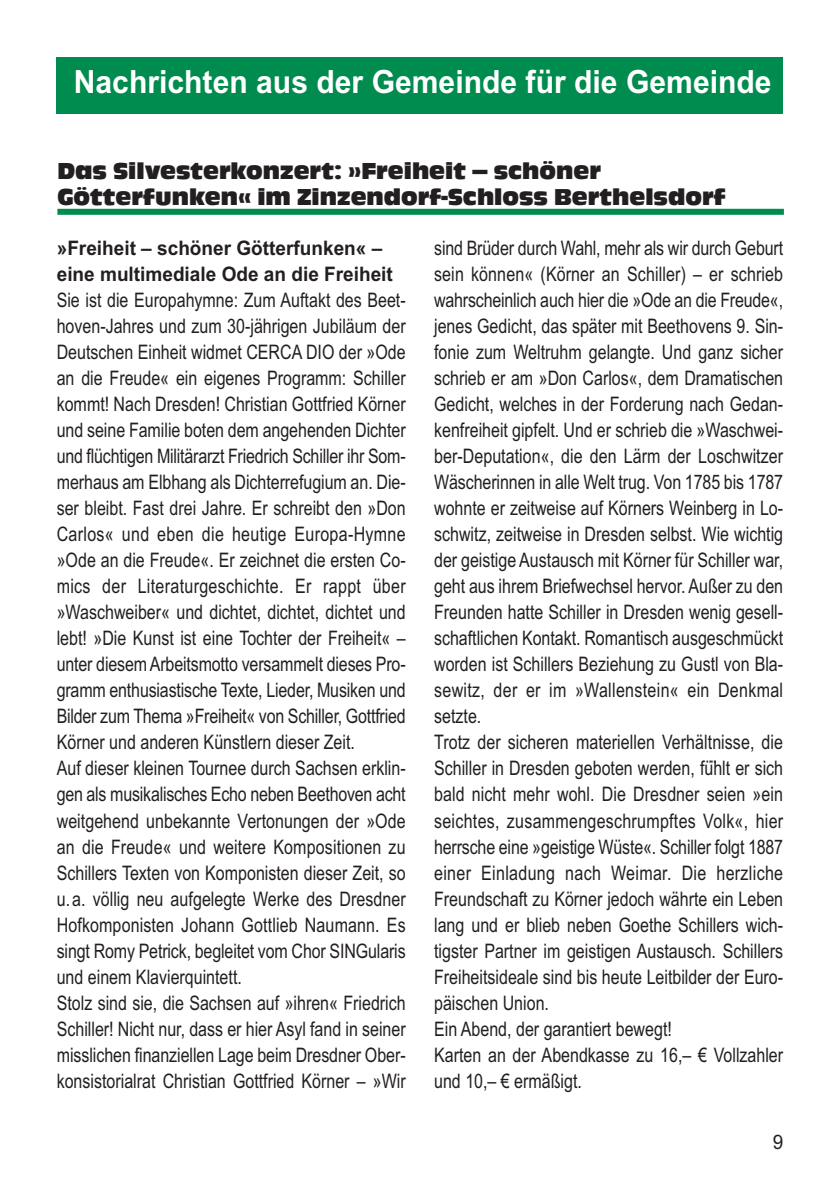
<style>
.page{position:relative;width:840px;height:1191px;background:#fff}
.page>*{position:absolute;margin:0;border:0;box-sizing:border-box;transform-origin:0 0}
.t1{font:700 32px "Arial";color:#fff;scale:.94 1}
.t2{font:24px/26px "Antigone Compact CE Regular";color:#231f20}
.t3{font:20px/26px "Arial";color:#231f20;scale:.8 1}
.t4{font:700 20px/26px "Arial";color:#231f20;scale:.95 1}
.t5{font:20px "Arial";color:#231f20;scale:.95 1}
</style>
<div class="page">
<div style="left:57px;top:57px;width:725px;height:56px;background:#008c4e"></div>
<div style="left:57px;top:209px;width:726px;height:6px;background:#008c4e"></div>
<h1 class="t1" style="left:74px;top:70px;width:743px">Nachrichten aus der Gemeinde für die Gemeinde</h1>
<p class="t2" style="left:57px;top:159px;width:669px">Das Silvesterkonzert: »Freiheit – schöner<br>Götterfunken« im Zinzendorf-Schloss Berthelsdorf</p>
<p class="t4" style="left:57px;top:237px;width:355px">»Freiheit – schöner Götterfunken« – eine multimediale Ode an die Freiheit</p>
<p class="t3" style="left:57px;top:289px;width:437px">Sie ist die Europahymne: Zum Auftakt des Beet&shy;hoven-Jahres und zum 30-jährigen Jubiläum der Deutschen Einheit widmet CERCA DIO der »Ode an die Freude« ein eigenes Programm: Schiller kommt! Nach Dresden! Christian Gottfried Körner und seine Familie boten dem angehenden Dichter und flüchtigen Militärarzt Friedrich Schiller ihr Som&shy;merhaus am Elbhang als Dichterrefugium an. Die&shy;ser bleibt. Fast drei Jahre. Er schreibt den »Don Carlos« und eben die heutige Europa-Hymne »Ode an die Freude«. Er zeichnet die ersten Co&shy;mics der Literaturgeschichte. Er rappt über »Waschweiber« und dichtet, dichtet, dichtet und lebt! »Die Kunst ist eine Tochter der Freiheit« – unter diesem Arbeitsmotto versammelt dieses Pro&shy;gramm enthusiastische Texte, Lieder, Musiken und Bilder zum Thema »Freiheit« von Schiller, Gottfried Körner und anderen Künstlern dieser Zeit.<br>Auf dieser kleinen Tournee durch Sachsen erklin&shy;gen als musikalisches Echo neben Beethoven acht weitgehend unbekannte Vertonungen der »Ode an die Freude« und weitere Kompositionen zu Schillers Texten von Komponisten dieser Zeit, so u.a. völlig neu aufgelegte Werke des Dresdner Hofkomponisten Johann Gottlieb Naumann. Es singt Romy Petrick, begleitet vom Chor SINGularis und einem Klavierquintett.<br>Stolz sind sie, die Sachsen auf »ihren« Friedrich Schiller! Nicht nur, dass er hier Asyl fand in seiner misslichen finanziellen Lage beim Dresdner Ober&shy;konsistorialrat Christian Gottfried Körner – »Wir</p>
<p class="t3" style="left:434px;top:237px;width:437px">sind Brüder durch Wahl, mehr als wir durch Geburt sein können« (Körner an Schiller) – er schrieb wahrscheinlich auch hier die »Ode an die Freude«, jenes Gedicht, das später mit Beethovens 9. Sin&shy;fonie zum Weltruhm gelangte. Und ganz sicher schrieb er am »Don Carlos«, dem Dramatischen Gedicht, welches in der Forderung nach Gedan&shy;kenfreiheit gipfelt. Und er schrieb die »Waschwei&shy;ber-Deputation«, die den Lärm der Loschwitzer Wäscherinnen in alle Welt trug. Von 1785 bis 1787 wohnte er zeitweise auf Körners Weinberg in Lo&shy;schwitz, zeitweise in Dresden selbst. Wie wichtig der geistige Austausch mit Körner für Schiller war, geht aus ihrem Briefwechsel hervor. Außer zu den Freunden hatte Schiller in Dresden wenig gesell&shy;schaftlichen Kontakt. Romantisch ausgeschmückt worden ist Schillers Be ziehung zu Gustl von Bla&shy;sewitz, der er im »Wallenstein« ein Denkmal setzte.<br>Trotz der sicheren materiellen Verhältnisse, die Schiller in Dresden geboten werden, fü̈hlt er sich bald nicht mehr wohl. Die Dresdner seien »ein seichtes, zusammengeschrumpftes Volk«, hier herrsche eine »geistige Wüste«. Schiller folgt 1887 einer Einladung nach Weimar. Die herzliche Freundschaft zu Körner jedoch währte ein Leben lang und er blieb neben Goethe Schillers wich&shy;tigster Partner im geistigen Austausch. Schillers Freiheitsideale sind bis heute Leitbilder der Euro&shy;päischen Union.<br>Ein Abend, der garantiert bewegt!<br>Karten an der Abendkasse zu 16,– € Vollzahler und 10,– € ermäßigt.</p>
<p class="t5" style="left:772px;top:1134px;width:13px">9</p>
</div>
